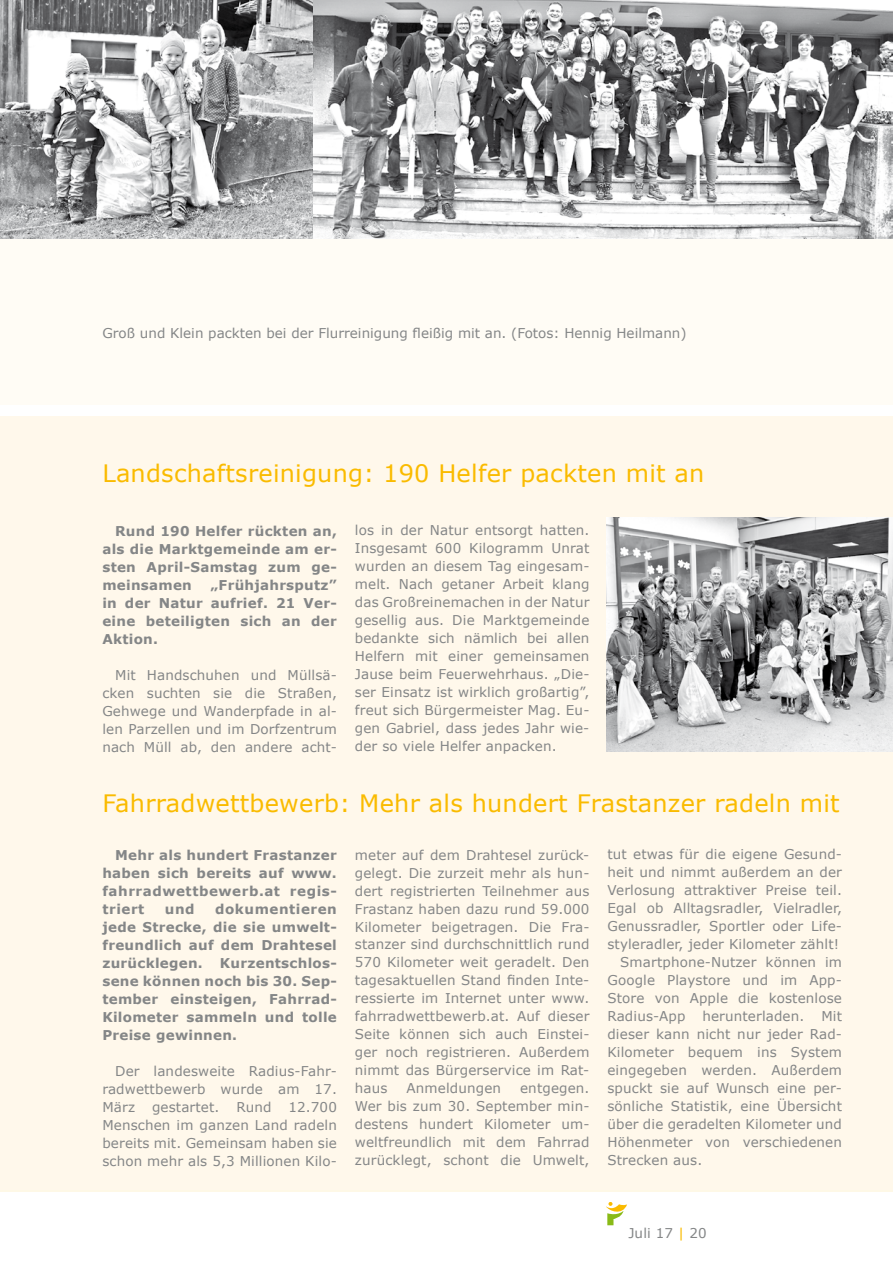
<style>
.page{position:relative;width:893px;height:1263px;background:#fff}
.page>*{position:absolute;margin:0;border:0;box-sizing:border-box;transform-origin:0 0}
.t1{font:24px "Verdana";letter-spacing:.01em;color:#fabb00}
.t2{font:13.5px/18px "Verdana";letter-spacing:.01em;color:#848687;text-align:justify}
.t3{font:700 13.5px/18px "Verdana";letter-spacing:.02em;color:#848687;text-align:justify}
.s1{color:#fabb00}
</style>
<div class="page">
<svg style="left:606px;top:1202px;width:21px;height:24px"></svg>
<div style="left:0;top:416px;width:893px;height:774px;background:#fff8eb"></div>
<div style="left:0;top:0;width:893px;height:404px;background:#fffcf5"></div>
<img style="left:312px;top:0;width:580px;height:238px">
<img style="left:0;top:0;width:312px;height:238px">
<img style="left:607px;top:517px;width:285px;height:234px">
<p class="t2" style="left:102px;top:324px;width:586px">Groß und Klein packten bei der Flurreinigung fleißig mit an. (Fotos: Hennig Heilmann)</p>
<h1 class="t1" style="left:102px;top:458px;width:604px">Landschaftsreinigung: 190 Helfer packten mit an</h1>
<p class="t3" style="left:102px;top:522px;width:236px;text-indent:13px">Rund 190 Helfer rückten an, als die Marktgemeinde am er&shy;sten April-Samstag zum ge&shy;meinsamen</p>
<p class="t3" style="left:102px;top:576px;width:236px;text-indent:108px">„Frühjahrsputz” in der Natur aufrief. 21 Ver&shy;eine beteiligten sich an der Aktion.</p>
<p class="t2" style="left:102px;top:666px;width:236px;text-indent:13px">Mit Handschuhen und Müllsä&shy;cken suchten sie die Straßen, Gehwege und Wanderpfade in al&shy;len Parzellen und im Dorfzentrum nach Müll ab, den andere acht-</p>
<p class="t2" style="left:355px;top:522px;width:236px">los in der Natur entsorgt hatten.<br>Insgesamt 600 Kilogramm Unrat wurden an diesem Tag eingesam&shy;melt. Nach getaner Arbeit klang das Großreinemachen in der Natur gesellig aus. Die Marktgemeinde bedankte sich nämlich bei allen Helfern mit einer gemeinsamen Jause beim Feuerwehrhaus. „Die&shy;ser Einsatz ist wirklich großartig”, freut sich Bürgermeister Mag. Eu&shy;gen Gabriel, dass jedes Jahr wie&shy;der so viele Helfer anpacken.</p>
<h1 class="t1" style="left:102px;top:788px;width:739px">Fahrradwettbewerb: Mehr als hundert Frastanzer radeln mit</h1>
<p class="t3" style="left:102px;top:846px;width:236px;text-indent:13px">Mehr als hundert Frastanzer haben sich bereits auf www. fahrradwettbewerb.at regis&shy;triert</p>
<p class="t2" style="left:607px;top:846px;width:236px">tut etwas für die eigene Gesund-</p>
<p class="t2" style="left:607px;top:864px;width:236px">heit und nimmt außerdem an der</p>
<p class="t2" style="left:607px;top:882px;width:236px">Verlosung attraktiver Preise teil.</p>
<p class="t2" style="left:607px;top:900px;width:236px">Egal ob Alltagsradler, Vielradler,</p>
<p class="t2" style="left:607px;top:918px;width:236px">Genussradler, Sportler oder Life-</p>
<p class="t2" style="left:607px;top:936px;width:233px">styleradler, jeder Kilometer zählt!</p>
<p class="t2" style="left:620px;top:954px;width:223px">Smartphone-Nutzer können im</p>
<p class="t2" style="left:607px;top:972px;width:236px">Google Playstore und im App-</p>
<p class="t2" style="left:607px;top:990px;width:236px">Store von Apple die kostenlose</p>
<p class="t2" style="left:607px;top:1008px;width:79px">Radius-App</p>
<p class="t2" style="left:702px;top:1008px;width:104px">herunterladen.</p>
<p class="t2" style="left:355px;top:846px;width:236px">meter auf dem Drahtesel zurück&shy;gelegt. Die zurzeit mehr als hun&shy;dert registrierten Teilnehmer aus Frastanz haben dazu rund 59.000<br>Kilometer beigetragen. Die Fra&shy;stanzer sind durchschnittlich rund 570 Kilometer weit geradelt. Den tagesaktuellen Stand finden Inte&shy;ressierte im Internet unter www. fahrradwettbewerb.at. Auf dieser Seite können sich auch Einstei&shy;ger noch registrieren. Außerdem nimmt das Bürgerservice im Rat&shy;haus</p>
<p class="t3" style="left:102px;top:900px;width:236px;text-indent:113px">dokumentieren jede Strecke, die sie umwelt&shy;freundlich auf dem Drahtesel zurücklegen.</p>
<p class="t3" style="left:165px;top:900px;width:31px">und</p>
<p class="t3" style="left:102px;top:954px;width:236px;text-indent:118px">Kurzentschlos&shy;sene können noch bis 30. Sep&shy;tember einsteigen, Fahrrad-Kilometer sammeln und tolle Preise gewinnen.</p>
<p class="t2" style="left:102px;top:1062px;width:236px;text-indent:13px">Der landesweite Radius-Fahr&shy;radwettbewerb wurde am 17.<br>März gestartet.</p>
<p class="t2" style="left:607px;top:1008px;width:236px;text-indent:214px">Mit dieser kann nicht nur jeder Rad-Kilometer bequem ins System eingegeben werden. Außerdem spuckt sie auf Wunsch eine per&shy;sönliche Statistik, eine Übersicht über die geradelten Kilometer und Höhenmeter von verschiedenen Strecken aus.</p>
<p class="t2" style="left:407px;top:1080px;width:96px">Anmeldungen</p>
<p class="t2" style="left:355px;top:1080px;width:236px;text-indent:165px">entgegen.<br>Wer bis zum 30. September min&shy;destens hundert Kilometer um&shy;weltfreundlich mit dem Fahrrad zurücklegt, schont die Umwelt,</p>
<p class="t2" style="left:236px;top:1098px;width:37px">Rund</p>
<p class="t2" style="left:102px;top:1098px;width:236px;text-indent:186px">12.700<br>Menschen im ganzen Land radeln bereits mit. Gemeinsam haben sie schon mehr als 5,3 Millionen Kilo-</p>
<p class="t2" style="left:628px;top:1224px;width:80px">Juli 17 <span class="s1">|</span> 20</p>
</div>
